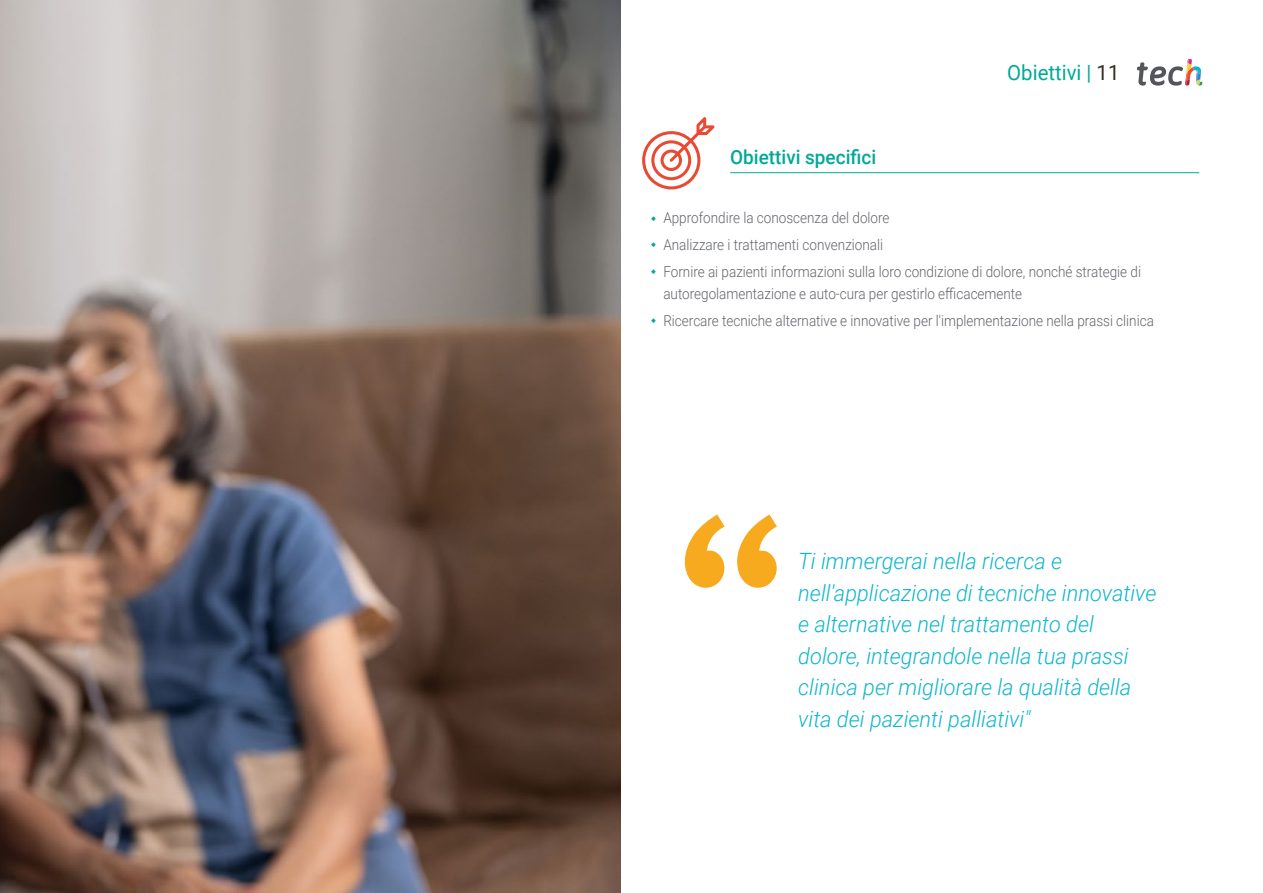
<style>
.page{position:relative;width:1263px;height:893px;background:#fff}
.page>*{position:absolute;margin:0;border:0;box-sizing:border-box;transform-origin:0 0}
.t1{font:italic 300 22.5px/31.5px "Roboto";color:#0fb6cf}
.t2{font:21px "Roboto";color:#00a996}
.t3{font:500 19.5px "Roboto";color:#00a996}
.t4{font:300 15px/26.7px "Roboto";color:#61646a;scale:.9 1}
.s1{color:#312e20}
</style>
<div class="page">
<hr style="left:730px;top:172px;width:469px;height:1px;background:#00a996">
<svg style="left:642px;top:117px;width:72px;height:72px"></svg>
<svg style="left:685px;top:514px;width:92px;height:74px"></svg>
<img style="left:0;top:0;width:621px;height:893px">
<svg style="left:1137px;top:59px;width:65px;height:27px"></svg>
<h3 class="t3" style="left:730px;top:144px;width:147px">Obiettivi specifici</h3>
<h2 class="t2" style="left:1007px;top:57px;width:114px">Obiettivi | <span class="s1">11</span></h2>
<p class="t4" style="left:663px;top:204px;width:532px">Approfondire la conoscenza del dolore<br>Analizzare i trattamenti convenzionali<br>Fornire ai pazienti informazioni sulla loro condizione di dolore, nonché strategie di</p>
<p class="t4" style="left:663px;top:280px;width:546px">autoregolamentazione e auto-cura per gestirlo efficacemente<br>Ricercare tecniche alternative e innovative per l'implementazione nella prassi clinica</p>
<h1 class="t1" style="left:798px;top:544px;width:360px">Ti immergerai nella ricerca e nell'applicazione di tecniche innovative e alternative nel trattamento del dolore, integrandole nella tua prassi clinica per migliorare la qualità della vita dei pazienti palliativi"</h1>
</div>
